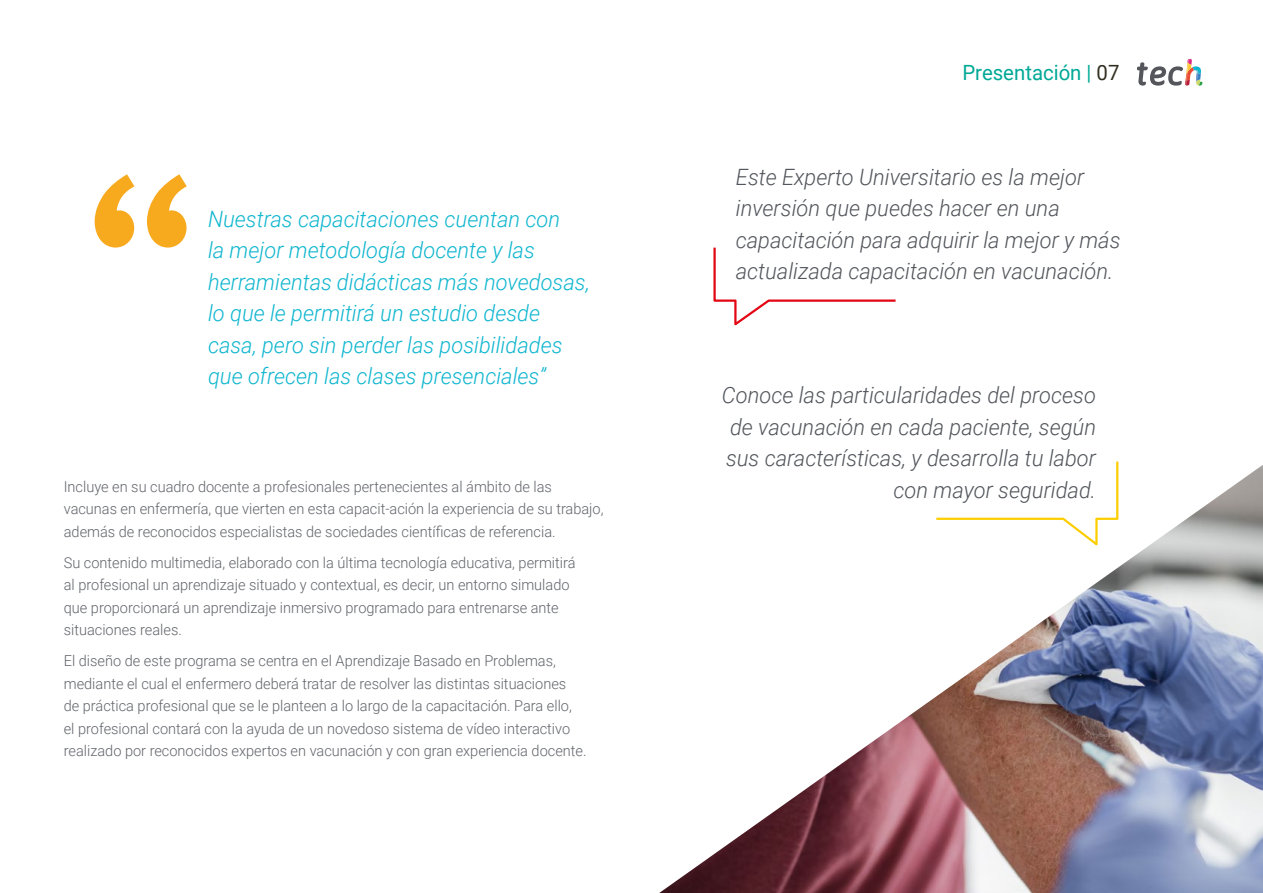
<style>
.page{position:relative;width:1263px;height:893px;background:#fff}
.page>*{position:absolute;margin:0;border:0;box-sizing:border-box;transform-origin:0 0}
.t1{font:italic 300 22.5px/31.5px "Roboto";color:#52555b}
.t2{font:italic 300 22.5px/31.5px "Roboto";color:#0fb6cf}
.t3{font:21px "Roboto";color:#00a996}
.t4{font:300 15px/22.5px "Roboto";color:#61646a}
.s1{color:#312e20}
</style>
<div class="page">
<svg style="left:95px;top:174px;width:92px;height:74px"></svg>
<svg style="left:713px;top:247px;width:183px;height:79px"></svg>
<img style="left:659px;top:465px;width:604px;height:428px">
<svg style="left:1137px;top:59px;width:65px;height:27px"></svg>
<svg style="left:934px;top:461px;width:185px;height:88px"></svg>
<h1 class="t2" style="left:208px;top:202px;width:383px">Nuestras capacitaciones cuentan con<br>la mejor metodología docente y las herramientas didácticas más novedosas, lo que le permitirá un estudio desde casa, pero sin perder las posibilidades que ofrecen las clases presenciales”</h1>
<p class="t4" style="left:64px;top:475px;width:541px">Incluye en su cuadro docente a profesionales pertenecientes al ámbito de las vacunas en enfermería, que vierten en esta capacit-ación la experiencia de su trabajo, además de reconocidos especialistas de sociedades científicas de referencia.</p>
<p class="t4" style="left:64px;top:551px;width:513px">Su contenido multimedia, elaborado con la última tecnología educativa, permitirá al profesional un aprendizaje situado y contextual, es decir, un entorno simulado que proporcionará un aprendizaje inmersivo programado para entrenarse ante situaciones reales.</p>
<p class="t4" style="left:64px;top:649px;width:524px">El diseño de este programa se centra en el Aprendizaje Basado en Problemas, mediante el cual el enfermero deberá tratar de resolver las distintas situaciones<br>de práctica profesional que se le planteen a lo largo de la capacitación. Para ello,<br>el profesional contará con la ayuda de un novedoso sistema de vídeo interactivo realizado por reconocidos expertos en vacunación y con gran experiencia docente.</p>
<h2 class="t3" style="left:962px;top:57px;width:159px">Presentación | <span class="s1">07</span></h2>
<h1 class="t1" style="left:736px;top:160px;width:386px">Este Experto Universitario es la mejor inversión que puedes hacer en una capacitación para adquirir la mejor y más actualizada capacitación en vacunación.</h1>
<h1 class="t1" style="left:722px;top:379px;width:376px;text-align:right">Conoce las particularidades del proceso de vacunación en cada paciente, según sus características, y desarrolla tu labor con mayor seguridad.</h1>
</div>
